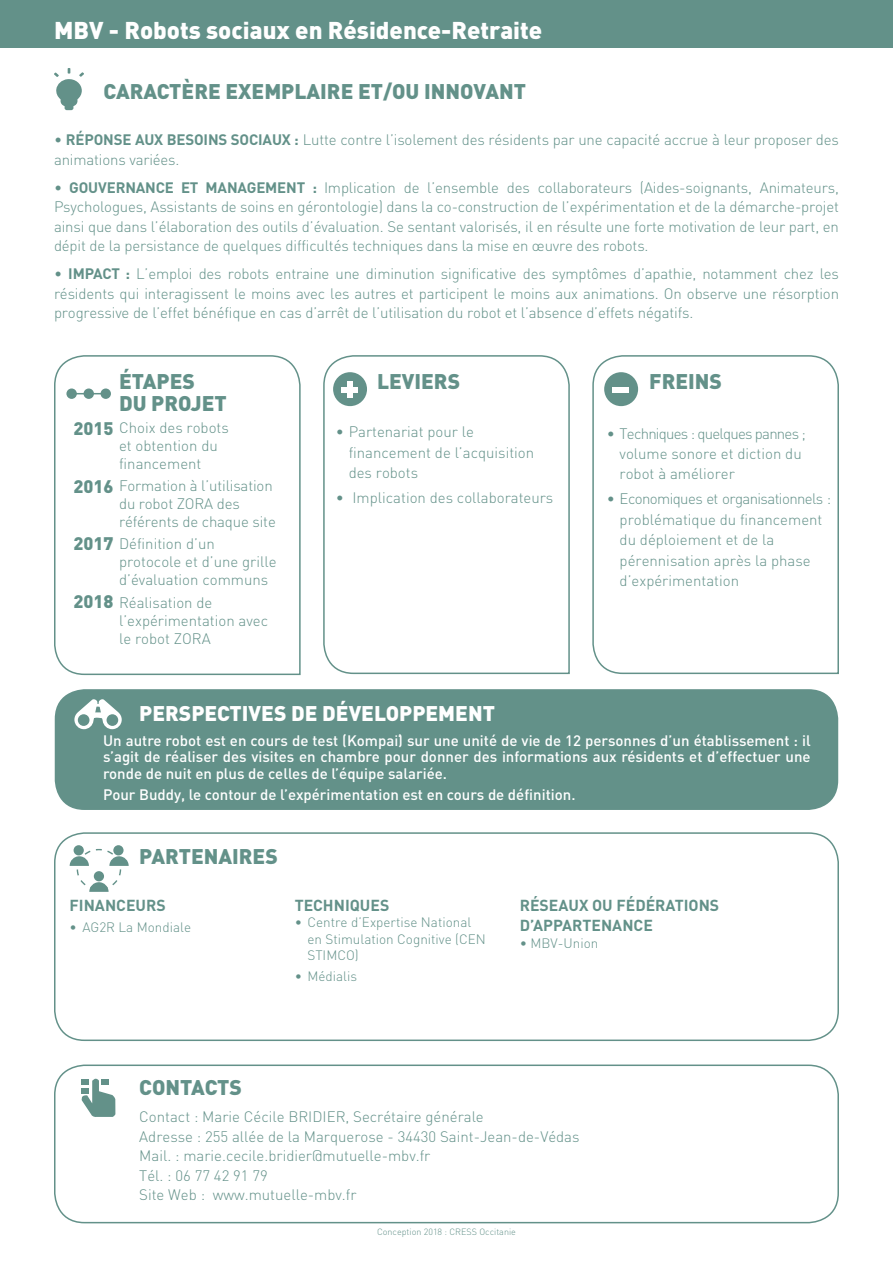
<style>
.page{position:relative;width:893px;height:1263px;background:#fff}
.page>*{position:absolute;margin:0;border:0;box-sizing:border-box;transform-origin:0 0}
.t1{font:900 24px "DIN";color:#fff}
.t2{font:900 21px/22.5px "DIN";color:#639189}
.t3{font:900 21px "DIN";color:#fff}
.t4{font:900 18px "DIN";color:#639189}
.t5{font:700 15.75px/20.5px "DIN";color:#639189}
.t6{font:300 15px/19.5px "DIN";color:#639189}
.t7{font:500 15px/16.5px "DIN";color:#fff;text-align:justify}
.t8{font:300 13.5px/16.5px "DIN";color:#639189}
.t9{font:300 9px "DIN";color:#639189}
.s1{font-weight:700}
</style>
<div class="page">
<div style="left:55px;top:689px;width:783px;height:121px;background:#639189;border-radius:30px"></div>
<div style="left:0;top:0;width:893px;height:48px;background:#639189"></div>
<svg style="left:54px;top:68px;width:30px;height:42px"></svg>
<svg style="left:323px;top:355px;width:247px;height:320px"></svg>
<svg style="left:592px;top:355px;width:247px;height:320px"></svg>
<svg style="left:54px;top:355px;width:247px;height:321px"></svg>
<div style="left:604px;top:372px;width:34px;height:34px;background:#639189;border-radius:50%"></div>
<div style="left:613px;top:387px;width:16px;height:6px;background:#fff"></div>
<div style="left:333px;top:372px;width:34px;height:34px;background:#639189;border-radius:50%"></div>
<div style="left:342px;top:387px;width:16px;height:6px;background:#fff"></div>
<div style="left:347px;top:382px;width:6px;height:16px;background:#fff"></div>
<div style="left:66px;top:388px;width:11px;height:11px;background:#639189;border-radius:50%"></div>
<div style="left:84px;top:388px;width:10px;height:11px;background:#639189;border-radius:50%"></div>
<div style="left:101px;top:388px;width:10px;height:11px;background:#639189;border-radius:50%"></div>
<hr style="left:71px;top:393px;width:33px;height:1px;background:#639189">
<div style="left:54px;top:832px;width:785px;height:209px;border:2px solid #639189;border-radius:30px"></div>
<div style="left:54px;top:1064px;width:785px;height:159px;border:2px solid #639189;border-radius:30px"></div>
<svg style="left:74px;top:845px;width:10px;height:10px"></svg>
<svg style="left:113px;top:845px;width:11px;height:10px"></svg>
<svg style="left:70px;top:849px;width:59px;height:43px"></svg>
<svg style="left:81px;top:1078px;width:34px;height:39px"></svg>
<div style="left:82px;top:1088px;width:7px;height:6px;background:#639189"></div>
<div style="left:82px;top:1079px;width:7px;height:6px;background:#639189"></div>
<div style="left:102px;top:1079px;width:7px;height:6px;background:#639189"></div>
<svg style="left:74px;top:699px;width:48px;height:30px"></svg>
<div style="left:78px;top:714px;width:11px;height:12px;background:#639189;border-radius:50%"></div>
<div style="left:107px;top:714px;width:11px;height:12px;background:#639189;border-radius:50%"></div>
<h1 class="t1" style="left:54px;top:14px;width:490px">MBV - Robots sociaux en Résidence-Retraite</h1>
<h2 class="t2" style="left:103px;top:79px;width:424px">CARACTÈRE EXEMPLAIRE ET/OU INNOVANT</h2>
<p class="t6" style="left:54px;top:130px;width:786px">• <span class="s1">RÉPONSE AUX BESOINS SOCIAUX :</span> Lutte contre l’isolement des résidents par une capacité accrue à leur proposer des animations variées.</p>
<p class="t6" style="left:54px;top:178px;width:786px;text-align:justify">• <span class="s1">GOUVERNANCE ET MANAGEMENT :</span> Implication de l’ensemble des collaborateurs (Aides-soignants, Animateurs, Psychologues, Assistants de soins en gérontologie) dans la co-construction de l’expérimentation et de la démarche-projet ainsi que dans l’élaboration des outils d’évaluation. Se sentant valorisés, il en résulte une forte motivation de leur part, en dépit de la persistance de quelques difficultés techniques dans la mise en œuvre des robots.</p>
<p class="t6" style="left:54px;top:264px;width:786px;text-align:justify">• <span class="s1">IMPACT :</span> L’emploi des robots entraine une diminution significative des symptômes d’apathie, notamment chez les résidents qui interagissent le moins avec les autres et participent le moins aux animations. On observe une résorption progressive de l’effet bénéfique en cas d’arrêt de l’utilisation du robot et l’absence d’effets négatifs.</p>
<h2 class="t2" style="left:119px;top:369px;width:109px">ÉTAPES<br>DU PROJET</h2>
<h2 class="t2" style="left:377px;top:369px;width:85px">LEVIERS</h2>
<p class="t4" style="left:73px;top:416px;width:42px">2015</p>
<p class="t6" style="left:119px;top:418px;width:111px;line-height:18px">Choix des robots et obtention du financement</p>
<p class="t6" style="left:119px;top:476px;width:158px;line-height:18px">Formation à l’utilisation du robot ZORA des référents de chaque site</p>
<p class="t6" style="left:119px;top:535px;width:159px;line-height:18px">Définition d’un protocole et d’une grille d’évaluation communs</p>
<p class="t6" style="left:119px;top:593px;width:151px;line-height:18px">Réalisation de l’expérimentation avec le robot ZORA</p>
<p class="t4" style="left:73px;top:474px;width:42px">2016</p>
<p class="t4" style="left:73px;top:532px;width:42px">2017</p>
<p class="t4" style="left:73px;top:590px;width:42px">2018</p>
<p class="t6" style="left:349px;top:422px;width:187px;line-height:20.5px;text-indent:-13px">• Partenariat pour le financement de l’acquisition des robots</p>
<p class="t6" style="left:336px;top:488px;width:219px">• Implication des collaborateurs</p>
<h2 class="t3" style="left:139px;top:699px;width:357px">PERSPECTIVES DE DÉVELOPPEMENT</h2>
<h2 class="t2" style="left:649px;top:369px;width:74px">FREINS</h2>
<p class="t6" style="left:620px;top:423px;width:188px;line-height:20.5px;text-indent:-13px">• Techniques : quelques pannes ; volume sonore et diction du robot à améliorer</p>
<p class="t6" style="left:620px;top:488px;width:213px;line-height:20.5px;text-indent:-13px">• Economiques et organisationnels : problématique du financement du déploiement et de la pérennisation après la phase d’expérimentation</p>
<p class="t7" style="left:103px;top:732px;width:709px">Un autre robot est en cours de test (Kompaï) sur une unité de vie de 12 personnes d’un établissement : il s’agit de réaliser des visites en chambre pour donner des informations aux résidents et d’effectuer une ronde de nuit en plus de celles de l’équipe salariée.</p>
<p class="t7" style="left:103px;top:785px;width:474px">Pour Buddy, le contour de l’expérimentation est en cours de définition.</p>
<h2 class="t2" style="left:139px;top:844px;width:140px">PARTENAIRES</h2>
<p class="t5" style="left:70px;top:894px;width:98px">FINANCEURS</p>
<p class="t8" style="left:70px;top:918px;width:123px">• AG2R La Mondiale</p>
<p class="t5" style="left:295px;top:894px;width:96px">TECHNIQUES</p>
<p class="t8" style="left:307px;top:914px;width:180px;text-indent:-13px">• Centre d’Expertise National en Stimulation Cognitive (CEN<br>STIMCO)</p>
<p class="t8" style="left:295px;top:968px;width:64px">• Médialis</p>
<p class="t5" style="left:520px;top:894px;width:201px">RÉSEAUX OU FÉDÉRATIONS<br>D’APPARTENANCE</p>
<p class="t8" style="left:520px;top:934px;width:80px">• MBV-Union</p>
<h2 class="t2" style="left:139px;top:1075px;width:104px">CONTACTS</h2>
<p class="t6" style="left:139px;top:1107px;width:442px">Contact : Marie Cécile BRIDIER, Secrétaire générale<br>Adresse : 255 allée de la Marquerose - 34430 Saint-Jean-de-Védas Mail. : marie.cecile.bridier@mutuelle-mbv.fr<br>Tél. : 06 77 42 91 79<br>Site Web : www.mutuelle-mbv.fr</p>
<p class="t9" style="left:377px;top:1226px;width:140px">Conception 2018 : CRESS Occitanie</p>
</div>
